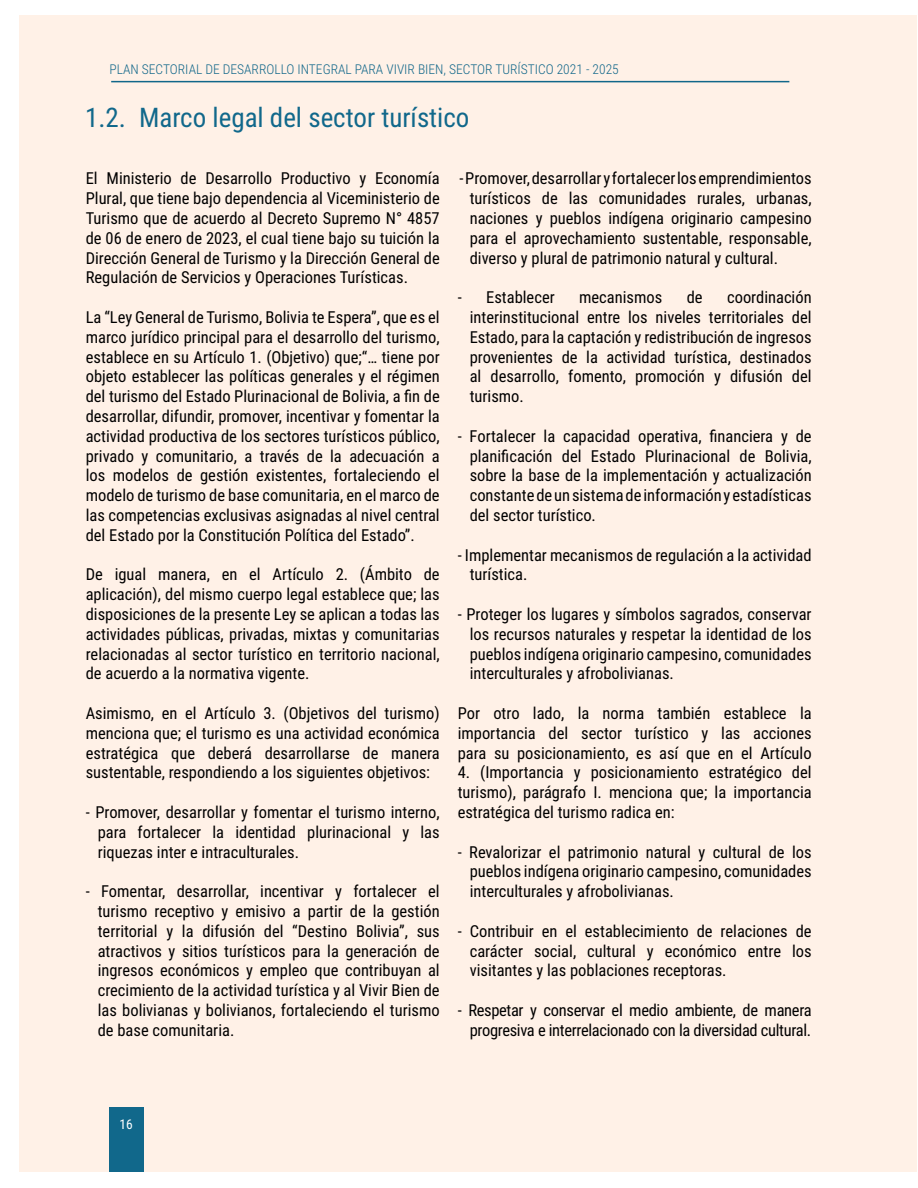
<style>
.page{position:relative;width:918px;height:1188px;background:#fff}
.page>*{position:absolute;margin:0;border:0;box-sizing:border-box;transform-origin:0 0}
.t1{font:27px "Roboto Condensed";color:#11688b}
.t2{font:16.5px/19.8px "Roboto Condensed";color:#000;text-align:justify}
.t3{font:16.5px/19.8px "Roboto Condensed";letter-spacing:-.02em;color:#000;text-align:right}
.t4{font:300 13.5px "Roboto Condensed";color:#11678a}
.t5{font:13.5px "Roboto Condensed";color:#fff}
</style>
<div class="page">
<div style="left:20px;top:16px;width:897px;height:1156px;background:#fff1e7"></div>
<hr style="left:111px;top:81px;width:678px;height:1px;background:#11678a">
<div style="left:109px;top:1107px;width:34px;height:65px;background:#11688b"></div>
<p class="t4" style="left:109px;top:60px;width:511px">PLAN SECTORIAL DE DESARROLLO INTEGRAL PARA VIVIR BIEN, SECTOR TURÍSTICO 2021 - 2025</p>
<h1 class="t1" style="left:85px;top:98px;width:386px">1.2. Marco legal del sector turístico</h1>
<p class="t2" style="left:86px;top:168px;width:355px">El Ministerio de Desarrollo Productivo y Economía Plural, que tiene bajo dependencia al Viceministerio de Turismo que de acuerdo al Decreto Supremo N° 4857 de 06 de enero de 2023, el cual tiene bajo su tuición la Dirección General de Turismo y la Dirección General de Regulación de Servicios y Operaciones Turísticas.</p>
<p class="t2" style="left:86px;top:307px;width:355px">La “Ley General de Turismo, Bolivia te Espera”, que es el marco jurídico principal para el desarrollo del turismo, establece en su Artículo 1. (Objetivo) que;“… tiene por objeto establecer las políticas generales y el régimen del turismo del Estado Plurinacional de Bolivia, a fin de desarrollar, difundir, promover, incentivar y fomentar la actividad productiva de los sectores turísticos público, privado y comunitario, a través de la adecuación a los modelos de gestión existentes, fortaleciendo el modelo de turismo de base comunitaria, en el marco de las competencias exclusivas asignadas al nivel central del Estado por la Constitución Política del Estado”.</p>
<p class="t2" style="left:86px;top:564px;width:355px">De igual manera, en el Artículo 2. (Ámbito de aplicación), del mismo cuerpo legal establece que; las disposiciones de la presente Ley se aplican a todas las actividades públicas, privadas, mixtas y comunitarias relacionadas al sector turístico en territorio nacional, de acuerdo a la normativa vigente.</p>
<p class="t2" style="left:86px;top:703px;width:355px">Asimismo, en el Artículo 3. (Objetivos del turismo) menciona que; el turismo es una actividad económica estratégica que deberá desarrollarse de manera sustentable, respondiendo a los siguientes objetivos:</p>
<p class="t2" style="left:98px;top:802px;width:343px;text-indent:-12px">- Promover, desarrollar y fomentar el turismo interno, para fortalecer la identidad plurinacional y las riquezas inter e intraculturales.</p>
<p class="t2" style="left:98px;top:881px;width:343px;text-indent:-12px">- Fomentar, desarrollar, incentivar y fortalecer el turismo receptivo y emisivo a partir de la gestión territorial y la difusión del “Destino Bolivia”, sus atractivos y sitios turísticos para la generación de ingresos económicos y empleo que contribuyan al crecimiento de la actividad turística y al Vivir Bien de las bolivianas y bolivianos, fortaleciendo el turismo de base comunitaria.</p>
<p class="t2" style="left:470px;top:168px;width:343px;text-indent:-10px">- Promover, desarrollar y fortalecer los emprendimientos turísticos de las comunidades rurales, urbanas, naciones y pueblos indígena originario campesino para el aprovechamiento sustentable, responsable, diverso y plural de patrimonio natural y cultural.</p>
<p class="t2" style="left:458px;top:287px;width:99px">- Establecer</p>
<p class="t2" style="left:579px;top:287px;width:85px">mecanismos</p>
<p class="t2" style="left:687px;top:287px;width:17px">de</p>
<p class="t2" style="left:470px;top:287px;width:343px;text-indent:257px">coordinación interinstitucional entre los niveles territoriales del Estado, para la captación y redistribución de ingresos provenientes de la actividad turística, destinados al desarrollo, fomento, promoción y difusión del turismo.</p>
<p class="t2" style="left:470px;top:425px;width:343px;text-indent:-12px">- Fortalecer la capacidad operativa, financiera y de planificación del Estado Plurinacional de Bolivia, sobre la base de la implementación y actualización constante de un sistema de información y estadísticas del sector turístico.</p>
<p class="t2" style="left:470px;top:544px;width:343px;text-indent:-12px">- Implementar mecanismos de regulación a la actividad turística.</p>
<p class="t2" style="left:470px;top:604px;width:343px;text-indent:-12px">- Proteger los lugares y símbolos sagrados, conservar los recursos naturales y respetar la identidad de los pueblos indígena originario campesino, comunidades interculturales y afrobolivianas.</p>
<p class="t2" style="left:458px;top:703px;width:355px">Por otro lado, la norma también establece la importancia del sector turístico y las acciones para su posicionamiento, es así que en el Artículo</p>
<p class="t2" style="left:458px;top:762px;width:355px">4. (Importancia y posicionamiento estratégico del turismo), parágrafo I. menciona que; la importancia estratégica del turismo radica en:</p>
<p class="t2" style="left:470px;top:841px;width:343px;text-indent:-12px">- Revalorizar el patrimonio natural y cultural de los pueblos indígena originario campesino, comunidades interculturales y afrobolivianas.</p>
<p class="t2" style="left:470px;top:920px;width:343px;text-indent:-12px">- Contribuir en el establecimiento de relaciones de carácter social, cultural y económico entre los visitantes y las poblaciones receptoras.</p>
<p class="t3" style="left:458px;top:1000px;width:355px">- Respetar y conservar el medio ambiente, de manera progresiva e interrelacionado con la diversidad cultural.</p>
<p class="t5" style="left:119px;top:1115px;width:15px">16</p>
</div>
